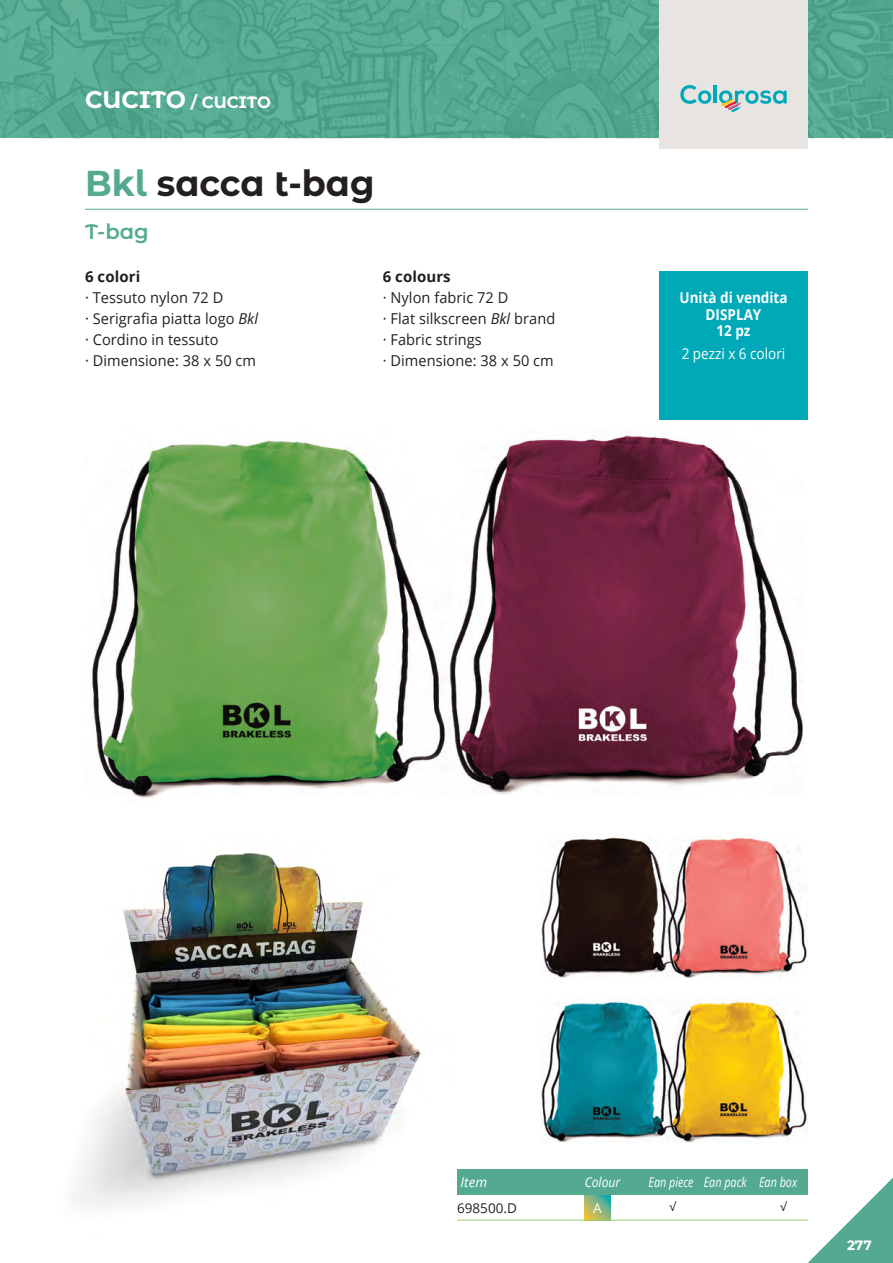
<style>
.page{position:relative;width:893px;height:1263px;background:#fff}
.page>*{position:absolute;margin:0;border:0;box-sizing:border-box;transform-origin:0 0}
.t1{font:700 36px "Montserrat Alternates";color:#231f20}
.t2{font:600 21px "Montserrat Alternates";color:#53aa90}
.t3{font:700 16.5px "Montserrat Alternates";color:#fff}
.t4{font:15px "Open Sans";letter-spacing:.005em;color:#231f20}
.t5{font:700 15px "Open Sans";color:#fff;scale:.9 1}
.t6{font:700 15px "Open Sans";letter-spacing:.005em;color:#231f20}
.t7{font:15px "Open Sans";color:#fff;scale:.9 1}
.t8{font:italic 13.5px "Open Sans";color:#fff;scale:.8 1}
.t9{font:13.5px "Open Sans";color:#231f20}
.t10{font:italic 13.5px "Open Sans";color:#fff;scale:.9 1}
.t11{font:italic 13.5px "Open Sans";color:#fff}
.t12{font:700 13.5px "Montserrat Alternates";color:#fff}
.t13{font:13.5px "Open Sans";color:#fff}
.t14{font:12px "Open Sans";color:#231f20}
.s1{font-size:24px}
.s2{color:#53aa90}
.s3{font-style:italic}
</style>
<div class="page">
<img style="left:0;top:0;width:893px;height:138px">
<hr style="left:85px;top:209px;width:723px;height:1px;background:#53aa90">
<svg style="left:797px;top:1178px;width:96px;height:85px"></svg>
<svg style="left:585px;top:1195px;width:25px;height:25px"></svg>
<div style="left:457px;top:1169px;width:351px;height:26px;background:#53aa90"></div>
<hr style="left:457px;top:1220px;width:351px;height:1px;background:#96cd7c">
<div style="left:659px;top:0;width:149px;height:149px;background:#e8e4e2"></div>
<svg style="left:680px;top:85px;width:31px;height:19px"></svg>
<hr style="left:714px;top:85px;width:3px;height:18px;background:#00a9b8">
<svg style="left:719px;top:90px;width:68px;height:22px"></svg>
<div style="left:659px;top:271px;width:149px;height:149px;background:#00a9b8"></div>
<img style="left:450px;top:435px;width:353px;height:360px">
<img style="left:90px;top:439px;width:360px;height:360px">
<img style="left:541px;top:837px;width:125px;height:141px">
<img style="left:666px;top:835px;width:142px;height:144px">
<img style="left:682px;top:1001px;width:126px;height:142px">
<img style="left:541px;top:1001px;width:141px;height:142px">
<img style="left:77px;top:853px;width:344px;height:353px">
<p class="t3" style="left:85px;top:91px;width:188px"><span class="s1">CUCITO</span> / CUCITO</p>
<p class="t1" style="left:85px;top:158px;width:291px"><span class="s2">Bkl</span> sacca t-bag</p>
<p class="t2" style="left:85px;top:217px;width:65px">T-bag</p>
<p class="t6" style="left:85px;top:266px;width:57px">6 colori</p>
<p class="t4" style="left:85px;top:288px;width:140px">· Tessuto nylon 72 D</p>
<p class="t4" style="left:85px;top:309px;width:175px">· Serigrafia piatta logo <span class="s3">Bkl</span></p>
<p class="t4" style="left:85px;top:330px;width:135px">· Cordino in tessuto</p>
<p class="t4" style="left:85px;top:351px;width:173px">· Dimensione: 38 x 50 cm</p>
<p class="t6" style="left:383px;top:266px;width:70px">6 colours</p>
<p class="t4" style="left:383px;top:288px;width:127px">· Nylon fabric 72 D</p>
<p class="t4" style="left:383px;top:309px;width:174px">· Flat silkscreen <span class="s3">Bkl</span> brand</p>
<p class="t4" style="left:383px;top:330px;width:101px">· Fabric strings</p>
<p class="t4" style="left:383px;top:351px;width:173px">· Dimensione: 38 x 50 cm</p>
<p class="t5" style="left:679px;top:287px;width:122px">Unità di vendita</p>
<p class="t5" style="left:706px;top:304px;width:63px">DISPLAY</p>
<p class="t5" style="left:716px;top:320px;width:39px">12 pz</p>
<p class="t7" style="left:682px;top:344px;width:117px">2 pezzi x 6 colori</p>
<p class="t11" style="left:461px;top:1173px;width:28px">Item</p>
<p class="t8" style="left:648px;top:1173px;width:58px">Ean piece</p>
<p class="t8" style="left:704px;top:1173px;width:55px">Ean pack</p>
<p class="t8" style="left:759px;top:1173px;width:49px">Ean box</p>
<p class="t14" style="left:670px;top:1199px;width:8px">√</p>
<p class="t14" style="left:780px;top:1199px;width:8px">√</p>
<p class="t10" style="left:585px;top:1173px;width:41px">Colour</p>
<p class="t9" style="left:457px;top:1198px;width:61px">698500.D</p>
<p class="t13" style="left:593px;top:1198px;width:10px">A</p>
<p class="t12" style="left:847px;top:1235px;width:26px">277</p>
</div>
